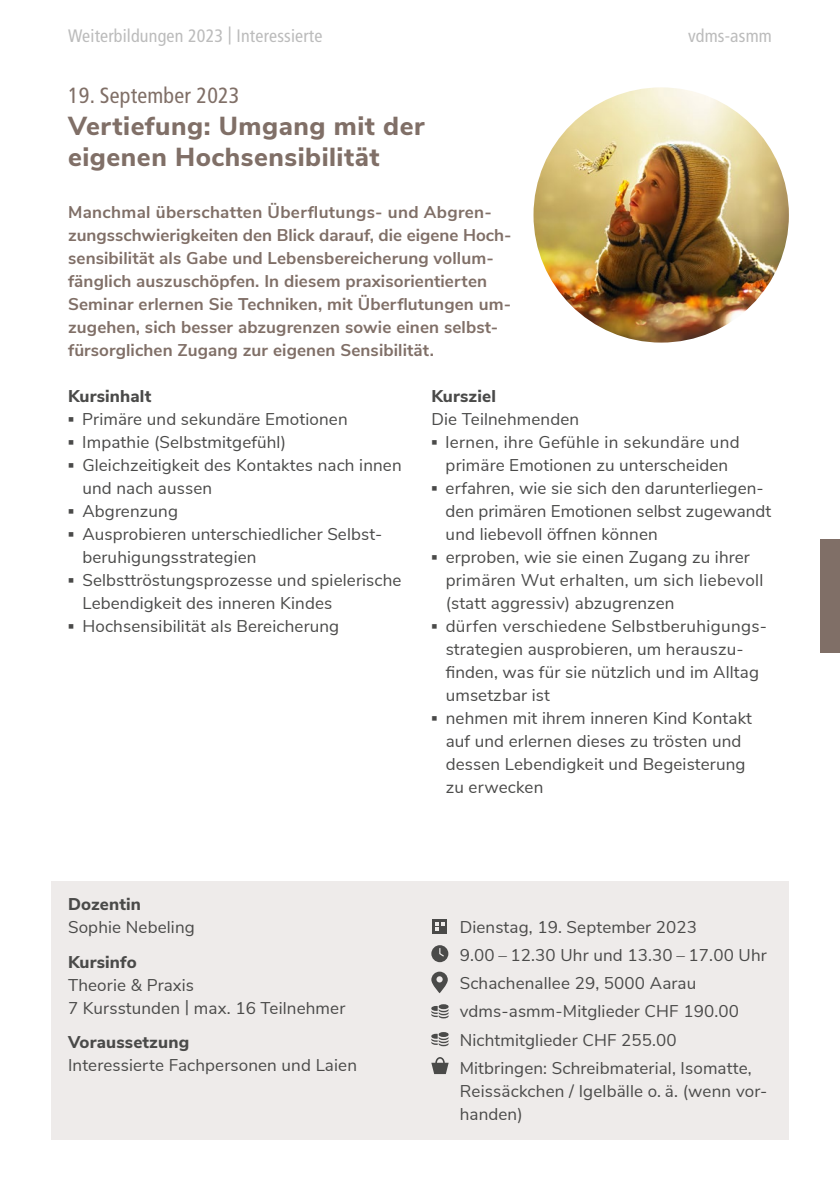
<style>
.page{position:relative;width:840px;height:1191px;background:#fff}
.page>*{position:absolute;margin:0;border:0;box-sizing:border-box;transform-origin:0 0}
.t1{font:800 26px/31px "Nunito Sans";letter-spacing:.02em;color:#806f67}
.t2{font:condensed 22px "Frutiger LT Std";letter-spacing:.01em;color:#806f67}
.t3{font:condensed 18px "Frutiger LT Std";letter-spacing:.01em;color:#bcbcbc}
.t4{font:17px/23px "Nunito Sans";letter-spacing:.01em;color:#4a4a49}
.t5{font:700 17px/23px "Nunito Sans";letter-spacing:.01em;color:#806f67}
.t6{font:800 17px "Nunito Sans";letter-spacing:.01em;color:#4a4a49}
.s1{font-family:"Arial";font-weight:700}
</style>
<div class="page">
<div style="left:819px;top:539px;width:20px;height:113px;background:#806f67"></div>
<div style="left:51px;top:882px;width:737px;height:258px;background:#eeebea"></div>
<div style="left:431px;top:945px;width:17px;height:17px;background:#4a4a49;border-radius:50%"></div>
<svg style="left:439px;top:948px;width:5px;height:9px"></svg>
<div style="left:432px;top:919px;width:14px;height:14px;background:#4a4a49"></div>
<svg style="left:435px;top:922px;width:9px;height:9px"></svg>
<svg style="left:431px;top:1004px;width:17px;height:14px"></svg>
<svg style="left:431px;top:1032px;width:17px;height:14px"></svg>
<svg style="left:431px;top:971px;width:16px;height:22px"></svg>
<svg style="left:436px;top:976px;width:6px;height:6px"></svg>
<svg style="left:431px;top:1062px;width:17px;height:12px"></svg>
<div style="left:435px;top:1057px;width:9px;height:11px;border:2px solid #4a4a49;border-radius:50%"></div>
<img style="left:533px;top:87px;width:255px;height:255px;border-radius:128px">
<p class="t3" style="left:68px;top:25px;width:256px">Weiterbildungen 2023 | Interessierte</p>
<p class="t3" style="left:687px;top:25px;width:85px">vdms-asmm</p>
<p class="t2" style="left:68px;top:82px;width:173px">19. September 2023</p>
<h1 class="t1" style="left:68px;top:109px;width:357px">Vertiefung: Umgang mit der eigenen Hochsensibilität</h1>
<p class="t5" style="left:68px;top:199px;width:444px">Manchmal überschatten Überflutungs- und Abgren&shy;zungsschwierigkeiten den Blick darauf, die eigene Hoch&shy;sensibilität als Gabe und Lebensbereicherung vollum&shy;fänglich auszuschöpfen. In diesem praxisorientierten Seminar erlernen Sie Techniken, mit Überflutungen um&shy;zugehen, sich besser abzugrenzen sowie einen selbst&shy;fürsorglichen Zugang zur eigenen Sensibilität.</p>
<p class="t6" style="left:68px;top:383px;width:85px">Kursinhalt</p>
<p class="t4" style="left:68px;top:406px;width:281px"><span class="s1">▪</span> Primäre und sekundäre Emotionen</p>
<p class="t4" style="left:68px;top:429px;width:219px"><span class="s1">▪</span> Impathie (Selbstmitgefühl)</p>
<p class="t4" style="left:82px;top:452px;width:321px;text-indent:-14px"><span class="s1">▪</span> Gleichzeitigkeit des Kontaktes nach innen und nach aussen</p>
<p class="t4" style="left:68px;top:498px;width:111px"><span class="s1">▪</span> Abgrenzung</p>
<p class="t4" style="left:82px;top:521px;width:301px;text-indent:-14px"><span class="s1">▪</span> Ausprobieren unterschiedlicher Selbst&shy;beruhigungsstrategien</p>
<p class="t4" style="left:82px;top:567px;width:320px;text-indent:-14px"><span class="s1">▪</span> Selbsttröstungsprozesse und spielerische<br>Lebendigkeit des inneren Kindes</p>
<p class="t4" style="left:68px;top:613px;width:272px"><span class="s1">▪</span> Hochsensibilität als Bereicherung</p>
<p class="t6" style="left:431px;top:383px;width:66px">Kursziel</p>
<p class="t4" style="left:431px;top:406px;width:149px">Die Teilnehmenden</p>
<p class="t4" style="left:431px;top:429px;width:309px;text-align:center"><span class="s1">▪</span> lernen, ihre Gefühle in sekundäre und primäre Emotionen zu unterscheiden</p>
<p class="t4" style="left:445px;top:475px;width:327px;text-indent:-14px"><span class="s1">▪</span> erfahren, wie sie sich den darunterliegen&shy;den primären Emotionen selbst zugewandt und liebevoll öffnen können</p>
<p class="t4" style="left:445px;top:544px;width:319px;text-indent:-14px"><span class="s1">▪</span> erproben, wie sie einen Zugang zu ihrer primären Wut erhalten, um sich liebevoll (statt aggressiv) abzugrenzen</p>
<p class="t4" style="left:445px;top:613px;width:323px;text-indent:-14px"><span class="s1">▪</span> dürfen verschiedene Selbstberuhigungs&shy;strategien ausprobieren, um herauszu&shy;finden, was für sie nützlich und im Alltag umsetzbar ist</p>
<p class="t4" style="left:445px;top:705px;width:308px;text-indent:-14px"><span class="s1">▪</span> nehmen mit ihrem inneren Kind Kontakt auf und erlernen dieses zu trösten und dessen Lebendigkeit und Begeisterung zu erwecken</p>
<p class="t6" style="left:68px;top:892px;width:74px">Dozentin</p>
<p class="t4" style="left:68px;top:915px;width:128px">Sophie Nebeling</p>
<p class="t6" style="left:68px;top:949px;width:70px">Kursinfo</p>
<p class="t4" style="left:68px;top:972px;width:278px">Theorie &amp; Praxis<br>7 Kursstunden | max. 16 Teilnehmer</p>
<p class="t6" style="left:68px;top:1029px;width:122px">Voraussetzung</p>
<p class="t4" style="left:68px;top:1052px;width:290px">Interessierte Fachpersonen und Laien</p>
<p class="t4" style="left:459px;top:912px;width:308px;line-height:28px">Dienstag, 19. September 2023<br>9.00 – 12.30 Uhr und 13.30 – 17.00 Uhr Schachenallee 29, 5000 Aarau vdms-asmm-Mitglieder CHF 190.00<br>Nichtmitglieder CHF 255.00<br>Mitbringen: Schreibmaterial, Isomatte,</p>
<p class="t4" style="left:459px;top:1078px;width:309px">Reissäckchen / Igelbälle o. ä. (wenn vor&shy;handen)</p>
</div>
